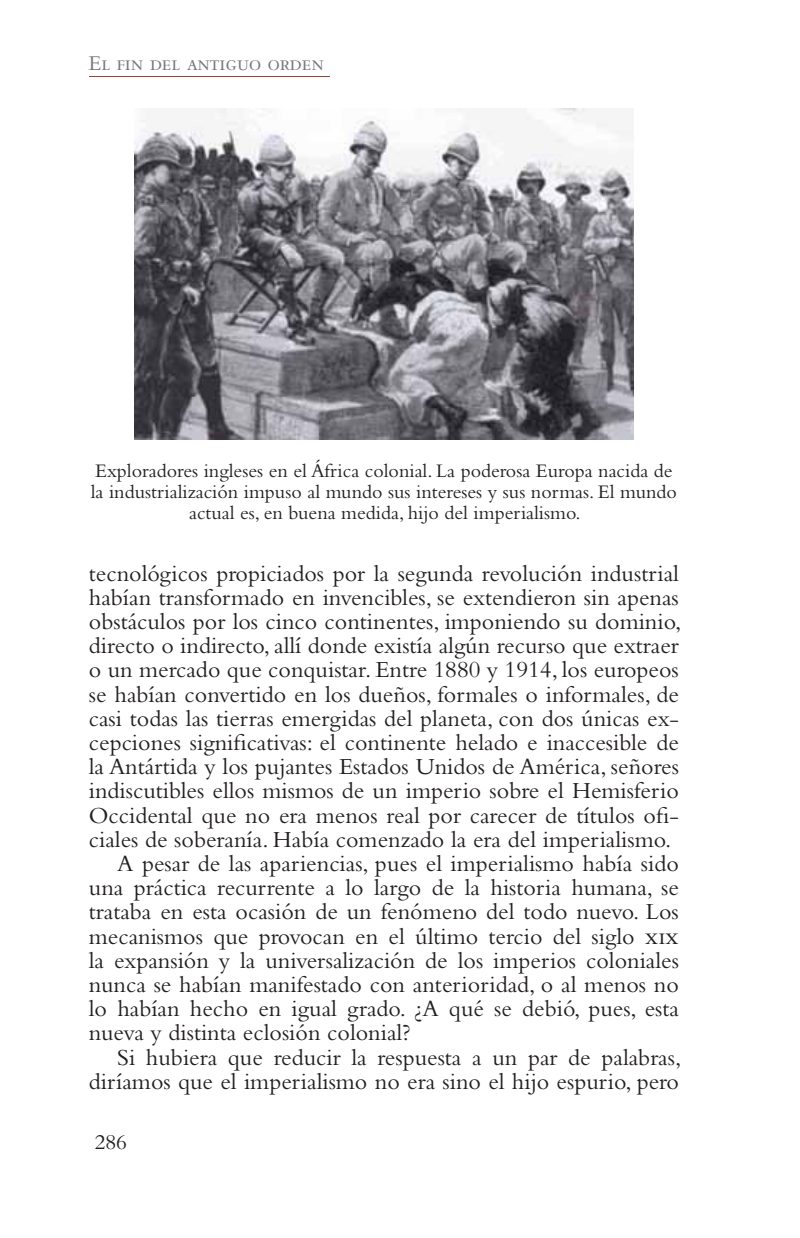
<style>
.page{position:relative;width:800px;height:1238px;background:#fff}
.page>*{position:absolute;margin:0;border:0;box-sizing:border-box;transform-origin:0 0}
.t1{font:24px "Bembo Std";color:#231f20}
.t2{font:24px "Bembo Std";letter-spacing:.03em;color:#231f20}
.t3{font:22px "Bembo Std";letter-spacing:-.02em;color:#77787b}
.t4{font:22px "Bembo Std";color:#231f20}
.t5{font:20px/21px "Bembo Std";color:#231f20;text-align:center}
</style>
<div class="page">
<hr style="left:90px;top:76px;width:240px;height:1px;background:#9b442f">
<img style="left:134px;top:108px;width:499px;height:331px">
<p class="t3" style="left:89px;top:56px;width:237px">El fin del antiguo orden</p>
<p class="t5" style="left:91px;top:462px;width:587px">Exploradores ingleses en el África colonial. La poderosa Europa nacida de la industrialización impuso al mundo sus intereses y sus normas. El mundo actual es, en buena medida, hijo del imperialismo.</p>
<p class="t1" style="left:89px;top:565px;width:591px">tecnológicos propiciados por la segunda revolución industrial</p>
<p class="t1" style="left:89px;top:589px;width:591px">habían transformado en invencibles, se extendieron sin apenas</p>
<p class="t1" style="left:89px;top:613px;width:593px">obstáculos por los cinco continentes, imponiendo su dominio,</p>
<p class="t1" style="left:89px;top:637px;width:591px">directo o indirecto, allí donde existía algún recurso que extraer</p>
<p class="t1" style="left:89px;top:661px;width:591px">o un mercado que conquistar. Entre 1880 y 1914, los europeos</p>
<p class="t1" style="left:89px;top:686px;width:591px">se habían convertido en los dueños, formales o informales, de</p>
<p class="t1" style="left:89px;top:710px;width:591px">casi todas las tierras emergidas del planeta, con dos únicas ex-</p>
<p class="t1" style="left:89px;top:734px;width:591px">cepciones significativas: el continente helado e inaccesible de</p>
<p class="t1" style="left:89px;top:758px;width:591px">la Antártida y los pujantes Estados Unidos de América, señores</p>
<p class="t1" style="left:89px;top:782px;width:591px">indiscutibles ellos mismos de un imperio sobre el Hemisferio</p>
<p class="t1" style="left:89px;top:806px;width:591px">Occidental que no era menos real por carecer de títulos ofi-</p>
<p class="t1" style="left:89px;top:831px;width:583px">ciales de soberanía. Había comenzado la era del imperialismo.</p>
<p class="t1" style="left:117px;top:855px;width:563px">A pesar de las apariencias, pues el imperialismo había sido</p>
<p class="t1" style="left:89px;top:879px;width:591px">una práctica recurrente a lo largo de la historia humana, se</p>
<p class="t1" style="left:89px;top:903px;width:591px">trataba en esta ocasión de un fenómeno del todo nuevo. Los</p>
<p class="t1" style="left:89px;top:927px;width:591px">mecanismos que provocan en el último tercio del siglo xix</p>
<p class="t1" style="left:89px;top:952px;width:591px">la expansión y la universalización de los imperios coloniales</p>
<p class="t1" style="left:89px;top:976px;width:591px">nunca se habían manifestado con anterioridad, o al menos no</p>
<p class="t1" style="left:89px;top:1000px;width:591px">lo habían hecho en igual grado. ¿A qué se debió, pues, esta</p>
<p class="t1" style="left:89px;top:1024px;width:323px">nueva y distinta eclosión colonial?</p>
<p class="t2" style="left:117px;top:1048px;width:565px">Si hubiera que reducir la respuesta a un par de palabras,</p>
<p class="t1" style="left:89px;top:1073px;width:591px">diríamos que el imperialismo no era sino el hijo espurio, pero</p>
<p class="t4" style="left:95px;top:1134px;width:34px">286</p>
</div>
